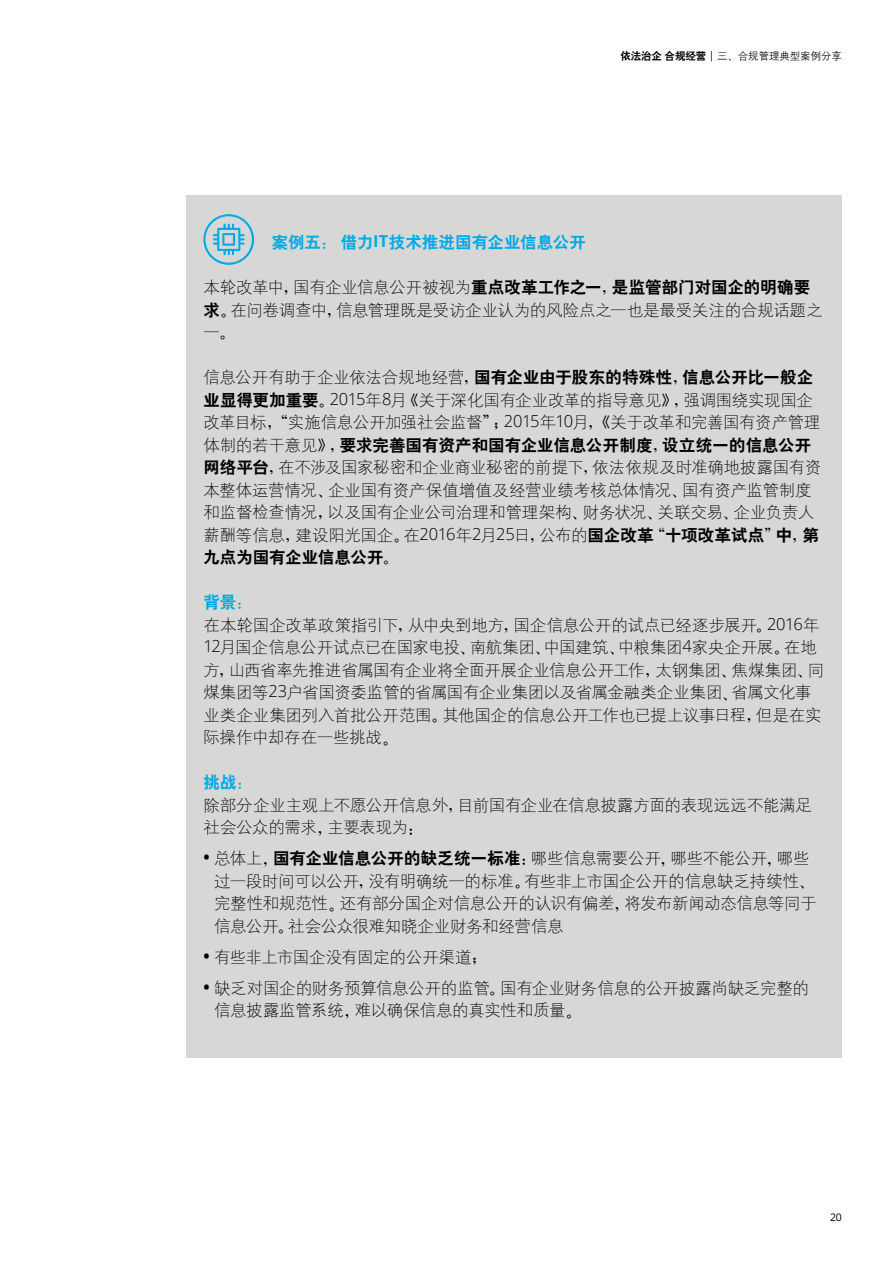
<style>
.page{position:relative;width:893px;height:1263px;background:#fff}
.page>*{position:absolute;margin:0;border:0;box-sizing:border-box;transform-origin:0 0}
.t1{font:16.5px/22.5px "H Yg 1 gj";letter-spacing:-.02em;color:#000}
.t2{font:16.5px "H Yb 2 gj";letter-spacing:.005em;color:#000}
.t3{font:16.5px "H Yb 2 gj";color:#00aae7}
.t4{font:10.5px "H Yg 2 gj";letter-spacing:-.01em;color:#000}
.t5{font:10.5px "Open Sans";color:#000}
.s1{font-family:"H Yb 2 gj"}
.s2{font-family:"Open Sans"}
.s3{font-family:"H Ya 6 gj"}
.s4{font-family:"Open Sans";font-weight:700}
.s5{font-family:"H Yg 1 gj"}
.s6{font-family:"Open Sans";font-weight:300}
</style>
<div class="page">
<div style="left:186px;top:195px;width:656px;height:863px;background:#d7d8d6"></div>
<svg style="left:203px;top:214px;width:51px;height:51px"></svg>
<p class="t4" style="left:620px;top:51px;width:223px"><span class="s1">依法治企合规经营</span> <span class="s2">|</span> 三<span class="s3">、</span>合规管理典型案例分享</p>
<p class="t3" style="left:272px;top:234px;width:316px">案例五<span class="s3">：</span>借力<span class="s4">IT</span>技术推进国有企业信息公开</p>
<p class="t2" style="left:203px;top:279px;width:608px"><span class="s5">本轮改革中</span><span class="s3">，</span><span class="s5">国有企业信息公开被视为</span>重点改革工作之一<span class="s3">，</span>是监管部门对国企的明确要</p>
<p class="t1" style="left:203px;top:298px;width:621px"><span class="s1">求</span><span class="s3">。</span>在问卷调查中<span class="s3">，</span>信息管理既是受访企业认为的风险点之一也是最受关注的合规话题之一<span class="s3">。</span></p>
<p class="t2" style="left:203px;top:369px;width:612px"><span class="s5">信息公开有助于企业依法合规地经营</span><span class="s3">，</span>国有企业由于股东的特殊性<span class="s3">，</span>信息公开比一般企</p>
<p class="t1" style="left:203px;top:388px;width:618px"><span class="s1">业显得更加重要</span><span class="s3">。</span><span class="s6">2015</span>年<span class="s6">8</span>月<span class="s3">《</span>关于深化国有企业改革的指导意见<span class="s3">》，</span>强调围绕实现国企改革目标<span class="s3">，“</span>实施信息公开加强社会监督<span class="s3">”；</span><span class="s6">2015</span>年<span class="s6">10</span>月<span class="s3">，《</span>关于改革和完善国有资产管理</p>
<p class="t2" style="left:203px;top:436px;width:609px"><span class="s5">体制的若干意见</span><span class="s3">》，</span>要求完善国有资产和国有企业信息公开制度<span class="s3">，</span>设立统一的信息公开</p>
<p class="t1" style="left:203px;top:456px;width:619px"><span class="s1">网络平台</span><span class="s3">，</span>在不涉及国家秘密和企业商业秘密的前提下<span class="s3">，</span>依法依规及时准确地披露国有资本整体运营情况<span class="s3">、</span>企业国有资产保值增值及经营业绩考核总体情况<span class="s3">、</span>国有资产监管制度和监督检查情况<span class="s3">，</span>以及国有企业公司治理和管理架构<span class="s3">、</span>财务状况<span class="s3">、</span>关联交易<span class="s3">、</span>企业负责人薪酬等信息<span class="s3">，</span>建设阳光国企<span class="s3">。</span>在<span class="s6">2016</span>年<span class="s6">2</span>月<span class="s6">25</span>日<span class="s3">，</span>公布的<span class="s1">国企改革</span><span class="s3">“</span><span class="s1">十项改革试点</span><span class="s3">”</span><span class="s1">中</span><span class="s3">，</span><span class="s1">第</span></p>
<p class="t2" style="left:203px;top:549px;width:197px">九点为国有企业信息公开<span class="s3">。</span></p>
<p class="t3" style="left:203px;top:594px;width:50px">背景<span class="s3">：</span></p>
<p class="t1" style="left:203px;top:613px;width:622px">在本轮国企改革政策指引下<span class="s3">，</span>从中央到地方<span class="s3">，</span>国企信息公开的试点已经逐步展开<span class="s3">。</span><span class="s6">2016</span>年<span class="s6">12</span>月国企信息公开试点已在国家电投<span class="s3">、</span>南航集团<span class="s3">、</span>中国建筑<span class="s3">、</span>中粮集团<span class="s6">4</span>家央企开展<span class="s3">。</span>在地方<span class="s3">，</span>山西省率先推进省属国有企业将全面开展企业信息公开工作<span class="s3">，</span>太钢集团<span class="s3">、</span>焦煤集团<span class="s3">、</span>同煤集团等<span class="s6">23</span>户省国资委监管的省属国有企业集团以及省属金融类企业集团<span class="s3">、</span>省属文化事业类企业集团列入首批公开范围<span class="s3">。</span>其他国企的信息公开工作也已提上议事日程<span class="s3">，</span>但是在实际操作中却存在一些挑战<span class="s3">。</span></p>
<p class="t3" style="left:203px;top:774px;width:50px">挑战<span class="s3">：</span></p>
<p class="t1" style="left:203px;top:793px;width:610px">除部分企业主观上不愿公开信息外<span class="s3">，</span>目前国有企业在信息披露方面的表现远远不能满足社会公众的需求<span class="s3">，</span>主要表现为<span class="s3">：</span></p>
<p class="t1" style="left:214px;top:847px;width:604px;text-indent:-11px"><span class="s4">•</span> 总体上<span class="s3">，</span><span class="s1">国有企业信息公开的缺乏统一标准</span><span class="s3">：</span>哪些信息需要公开<span class="s3">，</span>哪些不能公开<span class="s3">，</span>哪些过一段时间可以公开<span class="s3">，</span>没有明确统一的标准<span class="s3">。</span>有些非上市国企公开的信息缺乏持续性<span class="s3">、</span>完整性和规范性<span class="s3">。</span>还有部分国企对信息公开的认识有偏差<span class="s3">，</span>将发布新闻动态信息等同于信息公开<span class="s3">。</span>社会公众很难知晓企业财务和经营信息</p>
<p class="t1" style="left:203px;top:946px;width:285px"><span class="s4">•</span> 有些非上市国企没有固定的公开渠道<span class="s3">；</span></p>
<p class="t1" style="left:214px;top:977px;width:597px;text-indent:-11px"><span class="s4">•</span> 缺乏对国企的财务预算信息公开的监管<span class="s3">。</span>国有企业财务信息的公开披露尚缺乏完整的信息披露监管系统<span class="s3">，</span>难以确保信息的真实性和质量<span class="s3">。</span></p>
<p class="t5" style="left:830px;top:1210px;width:13px">20</p>
</div>
